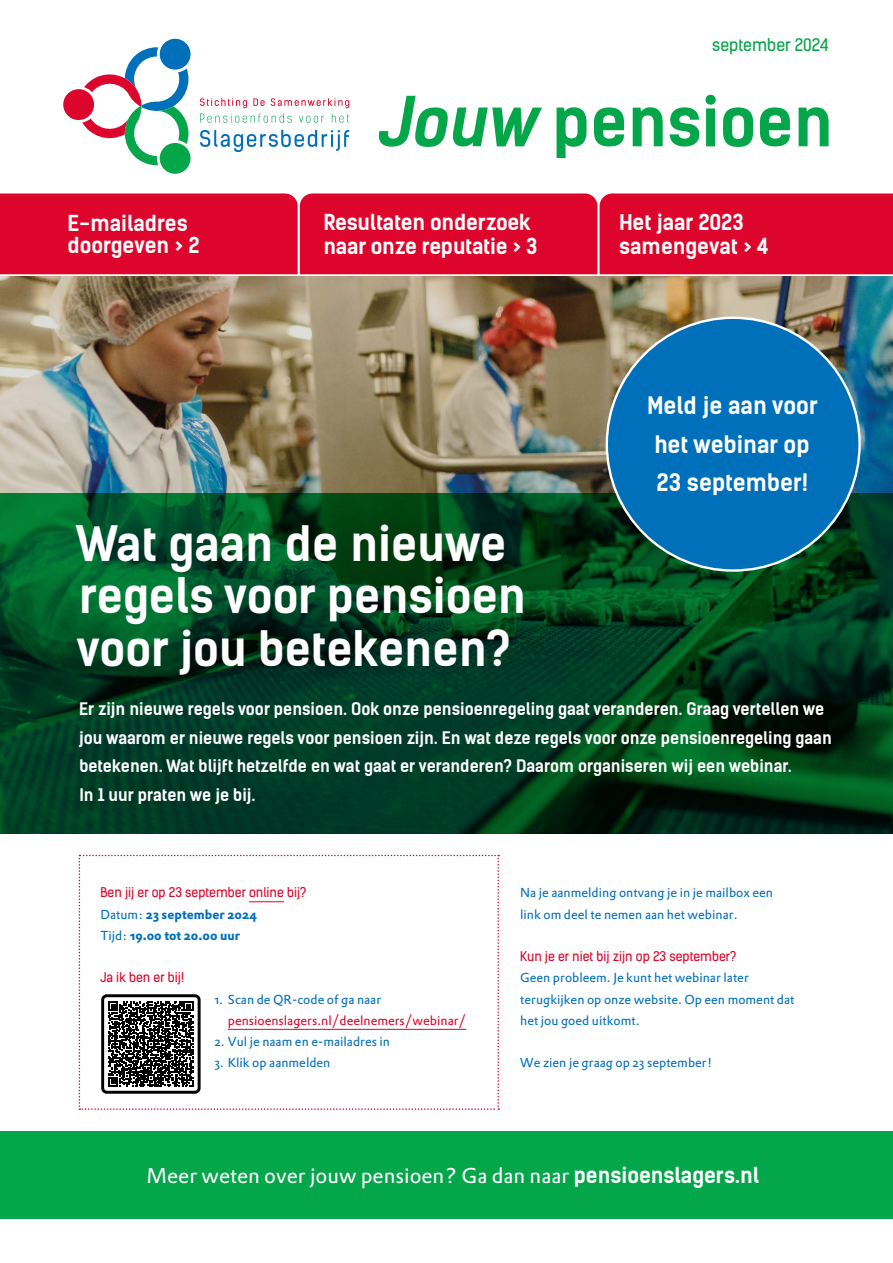
<style>
.page{position:relative;width:893px;height:1263px;background:#fff}
.page>*{position:absolute;margin:0;border:0;box-sizing:border-box;transform-origin:0 0}
.t1{font:700 65.55px "Kelson Sans";color:#04a64a}
.t2{font:700 46.5px/52.5px "Kelson Sans";color:#fff}
.t3{font:700 22.95px/38.2px "Kelson Sans";color:#fff;text-align:center}
.t4{font:700 21px/24px "Kelson Sans";letter-spacing:-.01em;color:#fff}
.t5{font:21px "DTL Prokyon ST";color:#fff}
.t6{font:700 16.5px/28.5px "Kelson Sans";color:#fff}
.t7{font:16.5px "Kelson Sans";color:#04a64a}
.t8{font:12.75px/21.3px "DTL Prokyon ST";color:#0070ba}
.t9{font:12.75px "Kelson Sans";color:#dd052b}
.t10{font:700 12.75px/21.3px "DTL Prokyon ST";color:#0070ba}
.t11{font:12.75px "DTL Prokyon ST";color:#dd052b}
.s1{font-style:italic}
.s2{font-weight:400}
.s3{font-family:"Kelson Sans";font-weight:700}
</style>
<div class="page">
<img style="left:0;top:276px;width:893px;height:217px">
<div style="left:0;top:1131px;width:893px;height:88px;background:#04a64a"></div>
<div style="left:160px;top:39px;width:31px;height:31px;background:#0070ba;border-radius:50%"></div>
<div style="left:160px;top:143px;width:31px;height:31px;background:#04a64a;border-radius:50%"></div>
<svg style="left:63px;top:47px;width:125px;height:118px"></svg>
<svg style="left:200px;top:98px;width:149px;height:25px"></svg>
<svg style="left:200px;top:130px;width:149px;height:22px"></svg>
<div style="left:0;top:193px;width:893px;height:81px;background:#dd052b"></div>
<svg style="left:0;top:493px;width:893px;height:340px;background:#014020"></svg>
<div style="left:607px;top:318px;width:253px;height:252px;background:#0070ba;border-radius:50%"></div>
<svg style="left:79px;top:855px;width:420px;height:255px"></svg>
<div style="left:101px;top:994px;width:100px;height:100px;border:3px solid #000;border-radius:4px"></div>
<p class="t7" style="left:712px;top:35px;width:119px">september 2024</p>
<h1 class="t1" style="left:376px;top:82px;width:458px"><span class="s1">Jouw</span> pensioen</h1>
<p class="t4" style="left:67px;top:212px;width:134px;line-height:22.5px">E-mailadres doorgeven &gt; 2</p>
<p class="t4" style="left:619px;top:210px;width:151px">Het jaar 2023 samengevat &gt; 4</p>
<p class="t4" style="left:323px;top:210px;width:215px">Resultaten onderzoek naar onze reputatie &gt; 3</p>
<h3 class="t3" style="left:647px;top:387px;width:172px">Meld je aan voor het webinar op<br>23 september!</h3>
<h2 class="t2" style="left:76px;top:517px;width:452px">Wat gaan de nieuwe regels voor pensioen voor jou betekenen?</h2>
<p class="t6" style="left:79px;top:695px;width:754px">Er zijn nieuwe regels voor pensioen. Ook onze pensioenregeling gaat veranderen. Graag vertellen we jou waarom er nieuwe regels voor pensioen zijn. En wat deze regels voor onze pensioenregeling gaan betekenen. Wat blijft hetzelfde en wat gaat er veranderen? Daarom organiseren wij een webinar.<br>In 1 uur praten we je bij.</p>
<p class="t9" style="left:100px;top:885px;width:208px">Ben jij er op 23 september online bij?</p>
<p class="t10" style="left:100px;top:903px;width:158px"><span class="s2">Datum:</span> 23 september 2024<br><span class="s2">Tijd:</span> 19.00 tot 20.00 uur</p>
<p class="t9" style="left:100px;top:970px;width:85px">Ja ik ben er bij!</p>
<p class="t8" style="left:214px;top:988px;width:168px">1. Scan de QR-code of ga naar</p>
<p class="t11" style="left:228px;top:1012px;width:240px">pensioenslagers.nl/deelnemers/webinar/</p>
<p class="t8" style="left:214px;top:1031px;width:177px">2. Vul je naam en e-mailadres in</p>
<p class="t8" style="left:214px;top:1052px;width:118px">3. Klik op aanmelden</p>
<p class="t8" style="left:520px;top:882px;width:254px">Na je aanmelding ontvang je in je mailbox een link om deel te nemen aan het webinar.</p>
<p class="t9" style="left:520px;top:948px;width:218px">Kun je er niet bij zijn op 23 september?</p>
<p class="t8" style="left:520px;top:967px;width:276px">Geen probleem. Je kunt het webinar later terugkijken op onze website. Op een moment dat het jou goed uitkomt.</p>
<p class="t8" style="left:520px;top:1052px;width:193px">We zien je graag op 23 september!</p>
<p class="t5" style="left:147px;top:1161px;width:614px">Meer weten over jouw pensioen? Ga dan naar <span class="s3">pensioenslagers.nl</span></p>
</div>
